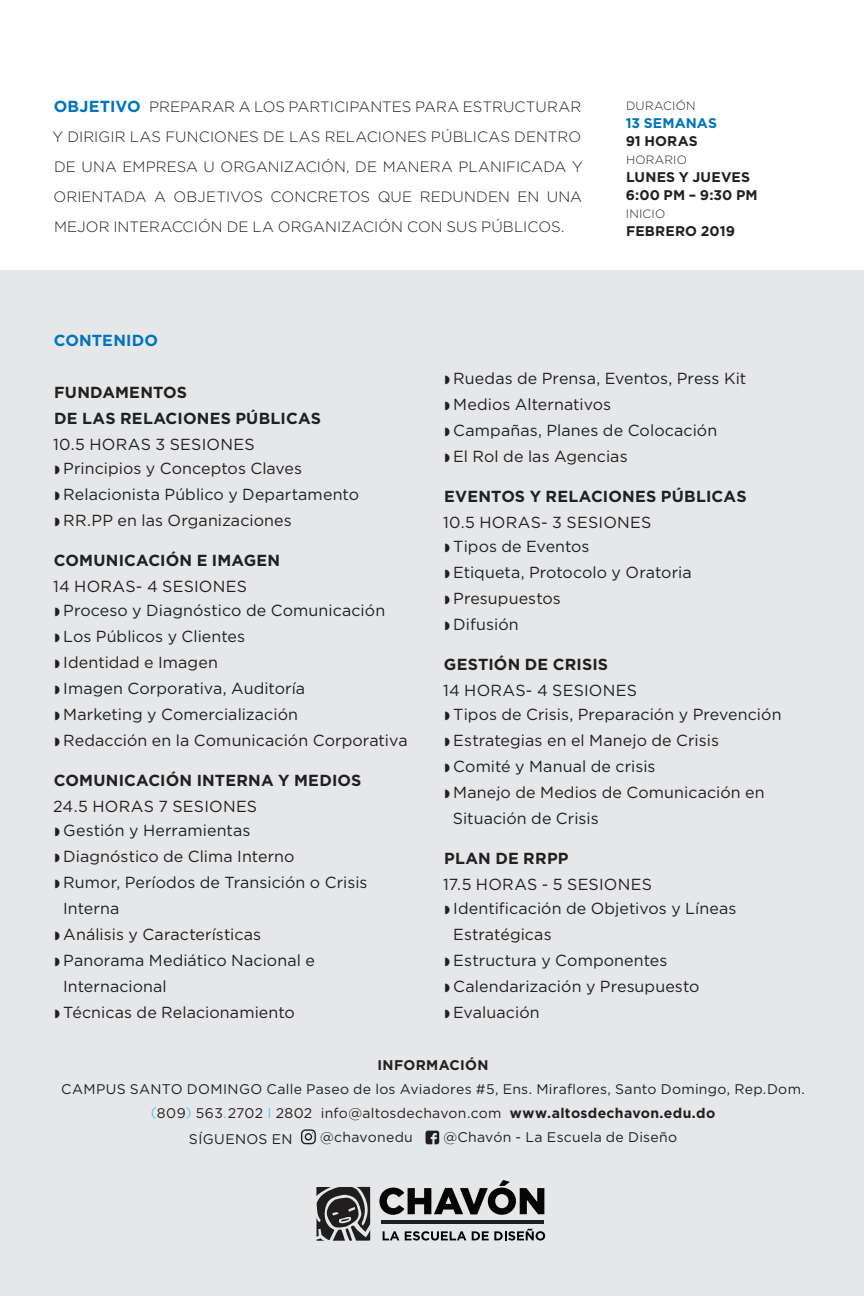
<style>
.page{position:relative;width:864px;height:1296px;background:#fff}
.page>*{position:absolute;margin:0;border:0;box-sizing:border-box;transform-origin:0 0}
.DIA-HORA{font:16px/26px "Gotham";letter-spacing:.005em;color:#231f20}
.DIA-HORA-2{font:700 16px/26px "Gotham";letter-spacing:.015em;color:#231f20}
.DIA-HORA-3{font:700 16px "Gotham";letter-spacing:.01em;color:#0074be}
.DIA-HORA-4{font:300 15px/30px "Gotham";letter-spacing:.005em;color:#231f20;text-align:justify}
.DIA{font:14px "Gotham";letter-spacing:.025em;color:#231f20}
.DIA-HORA-5{font:700 14px "Gotham";letter-spacing:.01em;color:#231f20}
.DIA-2{font:700 14px "Gotham";letter-spacing:.025em;color:#231f20}
.DIA-HORA-6{font:700 14px "Gotham";color:#0074be}
.DIA-HORA-7{font:300 12px "Gotham";letter-spacing:.015em;color:#231f20}
.s1{font-weight:700;font-size:16px;color:#0074be}
.s2{color:#49c9f4}
.s3{font-weight:700}
</style>
<div class="page">
<div style="left:0;top:270px;width:864px;height:1026px;background:#e6e7e9"></div>
<svg style="left:316px;top:1187px;width:54px;height:54px"></svg>
<hr style="left:382px;top:1221px;width:162px;height:3px;background:#201d1e">
<svg style="left:379px;top:1180px;width:165px;height:35px"></svg>
<svg style="left:383px;top:1231px;width:16px;height:9px"></svg>
<svg style="left:405px;top:1231px;width:61px;height:10px"></svg>
<svg style="left:472px;top:1229px;width:73px;height:12px"></svg>
<svg style="left:301px;top:1129px;width:15px;height:15px"></svg>
<svg style="left:426px;top:1131px;width:13px;height:13px"></svg>
<p class="DIA-HORA-4" style="left:52px;top:91px;width:532px"><span class="s1">OBJETIVO</span> PREPARAR A LOS PARTICIPANTES PARA ESTRUCTURAR Y DIRIGIR LAS FUNCIONES DE LAS RELACIONES PÚBLICAS DENTRO DE UNA EMPRESA U ORGANIZACIÓN, DE MANERA PLANIFICADA Y ORIENTADA A OBJETIVOS CONCRETOS QUE REDUNDEN EN UNA MEJOR INTERACCIÓN DE LA ORGANIZACIÓN CON SUS PÚBLICOS.</p>
<p class="DIA-HORA-3" style="left:54px;top:329px;width:106px">CONTENIDO</p>
<p class="DIA-HORA-7" style="left:626px;top:98px;width:71px">DURACIÓN</p>
<p class="DIA-HORA-6" style="left:626px;top:114px;width:93px">13 SEMANAS</p>
<p class="DIA-HORA-5" style="left:626px;top:132px;width:74px">91 HORAS</p>
<p class="DIA-HORA-7" style="left:626px;top:152px;width:62px">HORARIO</p>
<p class="DIA-HORA-5" style="left:626px;top:168px;width:125px">LUNES Y JUEVES</p>
<p class="DIA-HORA-5" style="left:626px;top:186px;width:133px">6:00 PM – 9:30 PM</p>
<p class="DIA-HORA-7" style="left:626px;top:206px;width:41px">INICIO</p>
<p class="DIA-HORA-5" style="left:626px;top:222px;width:110px">FEBRERO 2019</p>
<p class="DIA-HORA-2" style="left:54px;top:379px;width:268px">FUNDAMENTOS<br>DE LAS RELACIONES PÚBLICAS</p>
<p class="DIA-HORA" style="left:53px;top:431px;width:203px">10.5 HORAS 3 SESIONES</p>
<p class="DIA-HORA" style="left:55px;top:455px;width:249px">◗ Principios y Conceptos Claves</p>
<p class="DIA-HORA" style="left:55px;top:481px;width:306px">◗ Relacionista Público y Departamento</p>
<p class="DIA-HORA" style="left:55px;top:507px;width:238px">◗ RR.PP en las Organizaciones</p>
<p class="DIA-HORA-2" style="left:54px;top:547px;width:228px">COMUNICACIÓN E IMAGEN</p>
<p class="DIA-HORA" style="left:53px;top:573px;width:195px">14 HORAS- 4 SESIONES</p>
<p class="DIA-HORA" style="left:55px;top:597px;width:332px">◗ Proceso y Diagnóstico de Comunicación</p>
<p class="DIA-HORA" style="left:55px;top:623px;width:192px">◗ Los Públicos y Clientes</p>
<p class="DIA-HORA" style="left:55px;top:649px;width:164px">◗ Identidad e Imagen</p>
<p class="DIA-HORA" style="left:55px;top:675px;width:252px">◗ Imagen Corporativa, Auditoría</p>
<p class="DIA-HORA" style="left:55px;top:701px;width:245px">◗ Marketing y Comercialización</p>
<p class="DIA-HORA" style="left:55px;top:727px;width:354px">◗ Redacción en la Comunicación Corporativa</p>
<p class="DIA-HORA-2" style="left:54px;top:767px;width:309px">COMUNICACIÓN INTERNA Y MEDIOS</p>
<p class="DIA-HORA" style="left:53px;top:793px;width:205px">24.5 HORAS 7 SESIONES</p>
<p class="DIA-HORA" style="left:55px;top:817px;width:197px">◗ Gestión y Herramientas</p>
<p class="DIA-HORA" style="left:55px;top:843px;width:241px">◗ Diagnóstico de Clima Interno</p>
<p class="DIA-HORA" style="left:63px;top:869px;width:306px;text-indent:-8px">◗ Rumor, Períodos de Transición o Crisis<br>Interna</p>
<p class="DIA-HORA" style="left:55px;top:921px;width:208px">◗ Análisis y Características</p>
<p class="DIA-HORA" style="left:63px;top:947px;width:253px;text-indent:-8px">◗ Panorama Mediático Nacional e<br>Internacional</p>
<p class="DIA-HORA" style="left:55px;top:999px;width:242px">◗ Técnicas de Relacionamiento</p>
<p class="DIA-HORA" style="left:445px;top:365px;width:303px">◗ Ruedas de Prensa, Eventos, Press Kit</p>
<p class="DIA-HORA" style="left:445px;top:391px;width:168px">◗ Medios Alternativos</p>
<p class="DIA-HORA" style="left:445px;top:417px;width:274px">◗ Campañas, Planes de Colocación</p>
<p class="DIA-HORA" style="left:445px;top:443px;width:184px">◗ El Rol de las Agencias</p>
<p class="DIA-HORA-2" style="left:444px;top:483px;width:304px">EVENTOS Y RELACIONES PÚBLICAS</p>
<p class="DIA-HORA" style="left:443px;top:509px;width:210px">10.5 HORAS- 3 SESIONES</p>
<p class="DIA-HORA" style="left:445px;top:533px;width:146px">◗ Tipos de Eventos</p>
<p class="DIA-HORA" style="left:445px;top:559px;width:248px">◗ Etiqueta, Protocolo y Oratoria</p>
<p class="DIA-HORA" style="left:445px;top:585px;width:117px">◗ Presupuestos</p>
<p class="DIA-HORA" style="left:445px;top:611px;width:75px">◗ Difusión</p>
<p class="DIA-HORA-2" style="left:444px;top:651px;width:166px">GESTIÓN DE CRISIS</p>
<p class="DIA-HORA" style="left:443px;top:677px;width:195px">14 HORAS- 4 SESIONES</p>
<p class="DIA-HORA" style="left:445px;top:701px;width:338px">◗ Tipos de Crisis, Preparación y Prevención</p>
<p class="DIA-HORA" style="left:445px;top:727px;width:276px">◗ Estrategias en el Manejo de Crisis</p>
<p class="DIA-HORA" style="left:445px;top:753px;width:212px">◗ Comité y Manual de crisis</p>
<p class="DIA-HORA" style="left:453px;top:779px;width:313px;text-indent:-8px">◗ Manejo de Medios de Comunicación en<br>Situación de Crisis</p>
<p class="DIA-HORA-2" style="left:444px;top:845px;width:126px">PLAN DE RRPP</p>
<p class="DIA-HORA" style="left:443px;top:871px;width:210px">17.5 HORAS - 5 SESIONES</p>
<p class="DIA-HORA" style="left:453px;top:895px;width:285px;text-indent:-8px">◗ Identificación de Objetivos y Líneas<br>Estratégicas</p>
<p class="DIA-HORA" style="left:445px;top:947px;width:224px">◗ Estructura y Componentes</p>
<p class="DIA-HORA" style="left:445px;top:973px;width:256px">◗ Calendarización y Presupuesto</p>
<p class="DIA-HORA" style="left:445px;top:999px;width:96px">◗ Evaluación</p>
<p class="DIA-2" style="left:378px;top:1056px;width:113px">INFORMACIÓN</p>
<p class="DIA" style="left:61px;top:1080px;width:745px">CAMPUS SANTO DOMINGO Calle Paseo de los Aviadores #5, Ens. Miraflores, Santo Domingo, Rep.Dom.</p>
<p class="DIA" style="left:151px;top:1104px;width:566px"><span class="s2">(</span>809<span class="s2">)</span> 563<span class="s2">.</span>2702 <span class="s2">I</span> 2802 info@altosdechavon.com <span class="s3">www.altosdechavon.edu.do</span></p>
<p class="DIA" style="left:189px;top:1130px;width:105px">SÍGUENOS EN</p>
<p class="DIA" style="left:320px;top:1128px;width:94px">@chavonedu</p>
<p class="DIA" style="left:443px;top:1128px;width:235px">@Chavón - La Escuela de Diseño</p>
</div>
